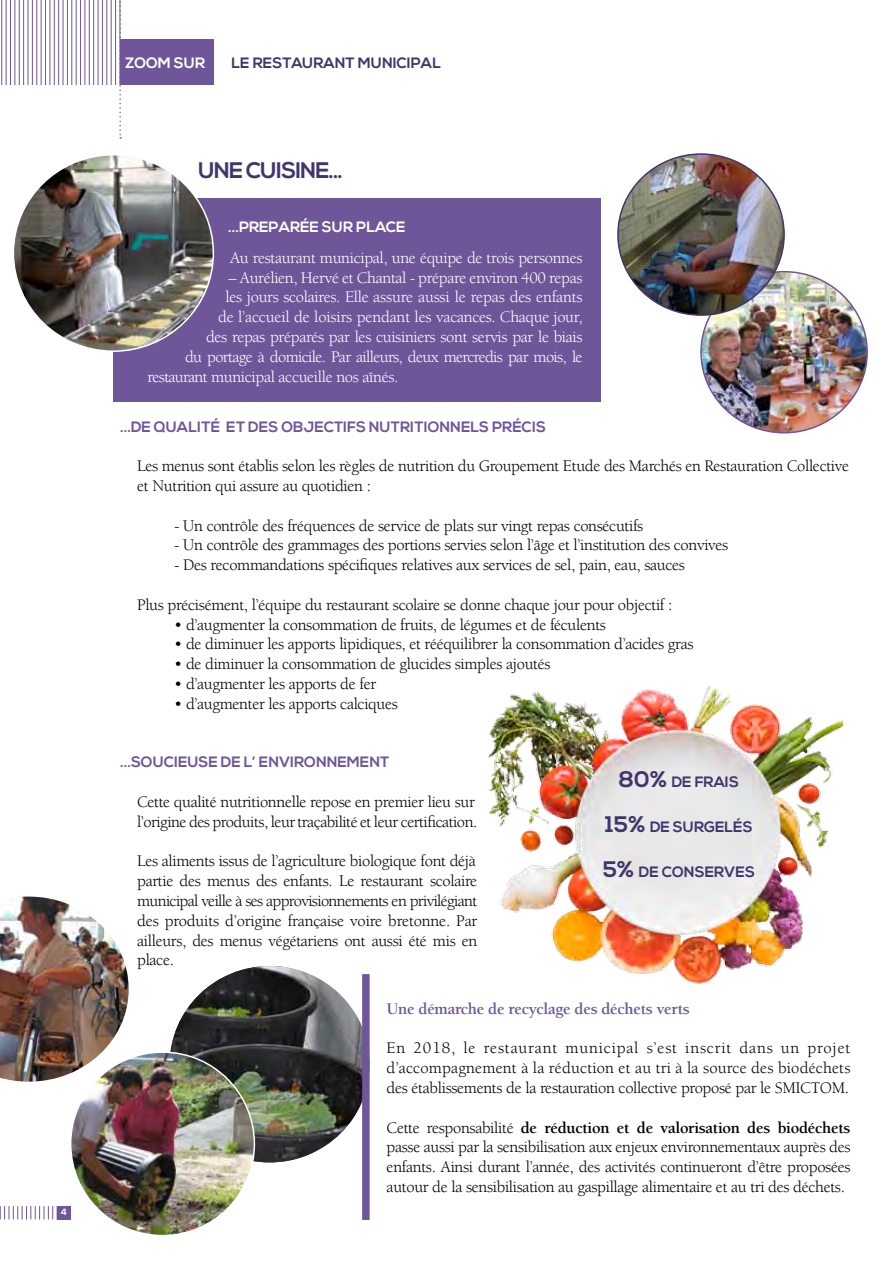
<style>
.page{position:relative;width:893px;height:1263px;background:#fff}
.page>*{position:absolute;margin:0;border:0;box-sizing:border-box;transform-origin:0 0}
.t1{font:700 22.5px "Nexa";letter-spacing:-.04em;color:#41356d}
.t2{font:16.5px/19.8px "Berkeley LT";letter-spacing:-.02em;color:#000;text-align:justify}
.t3{font:16.5px "Berkeley LT";letter-spacing:-.02em;color:#fff}
.t4{font:16.5px "Berkeley LT";letter-spacing:-.04em;color:#fff}
.t5{font:700 16.5px "Berkeley LT";letter-spacing:-.02em;color:#6e5699}
.t6{font:700 15px "Nexa";color:#6e5699}
.t7{font:700 15px "Nexa";color:#41356d}
.t8{font:700 15px "Nexa";color:#fff}
.t9{font:700 9px "Nexa";color:#fff}
.s1{font-weight:700}
.s2{font-size:22.5px}
</style>
<div class="page">
<hr style="left:0;top:0;width:1px;height:85px;background:#6e5699">
<hr style="left:1px;top:0;width:1px;height:85px;background:#6e5699">
<hr style="left:6px;top:0;width:1px;height:85px;background:#6e5699">
<hr style="left:10px;top:0;width:1px;height:85px;background:#6e5699">
<hr style="left:15px;top:0;width:1px;height:85px;background:#6e5699">
<hr style="left:19px;top:0;width:1px;height:85px;background:#6e5699">
<hr style="left:23px;top:0;width:1px;height:85px;background:#6e5699">
<hr style="left:28px;top:0;width:1px;height:85px;background:#6e5699">
<hr style="left:32px;top:0;width:1px;height:85px;background:#6e5699">
<hr style="left:37px;top:0;width:1px;height:85px;background:#6e5699">
<hr style="left:41px;top:0;width:1px;height:85px;background:#6e5699">
<hr style="left:45px;top:0;width:1px;height:85px;background:#6e5699">
<hr style="left:50px;top:0;width:1px;height:85px;background:#6e5699">
<hr style="left:54px;top:0;width:1px;height:85px;background:#6e5699">
<hr style="left:58px;top:0;width:1px;height:85px;background:#6e5699">
<hr style="left:63px;top:0;width:1px;height:85px;background:#6e5699">
<hr style="left:67px;top:0;width:1px;height:85px;background:#6e5699">
<hr style="left:72px;top:0;width:1px;height:85px;background:#6e5699">
<hr style="left:76px;top:0;width:1px;height:85px;background:#6e5699">
<hr style="left:80px;top:0;width:1px;height:85px;background:#6e5699">
<hr style="left:85px;top:0;width:1px;height:85px;background:#6e5699">
<hr style="left:89px;top:0;width:1px;height:85px;background:#6e5699">
<hr style="left:93px;top:0;width:1px;height:85px;background:#6e5699">
<hr style="left:98px;top:0;width:1px;height:85px;background:#6e5699">
<hr style="left:102px;top:0;width:1px;height:85px;background:#6e5699">
<hr style="left:107px;top:0;width:1px;height:85px;background:#6e5699">
<hr style="left:111px;top:0;width:1px;height:85px;background:#6e5699">
<hr style="left:115px;top:0;width:1px;height:85px;background:#6e5699">
<div style="left:57px;top:1206px;width:14px;height:13px;background:#6e5699"></div>
<svg style="left:0;top:1206px;width:57px;height:13px"></svg>
<svg style="left:119px;top:0;width:2px;height:139px"></svg>
<img style="left:701px;top:272px;width:166px;height:161px">
<div style="left:120px;top:40px;width:94px;height:45px;background:#6e5699"></div>
<img style="left:618px;top:154px;width:166px;height:161px">
<div style="left:113px;top:198px;width:488px;height:204px;background:#6e5699"></div>
<img style="left:488px;top:686px;width:356px;height:298px">
<img style="left:170px;top:966px;width:192px;height:196px">
<img style="left:71px;top:1052px;width:183px;height:183px;border-radius:92px">
<img style="left:0;top:896px;width:129px;height:186px">
<img style="left:16px;top:157px;width:197px;height:194px">
<div style="left:362px;top:974px;width:8px;height:246px;background:#6e5699"></div>
<p class="t9" style="left:61px;top:1207px;width:8px">4</p>
<p class="t8" style="left:126px;top:54px;width:81px">ZOOM SUR</p>
<p class="t7" style="left:232px;top:54px;width:160px">LE RESTAURANT MUNICIP</p>
<p class="t7" style="left:421px;top:54px;width:16px">AL</p>
<h1 class="t1" style="left:198px;top:157px;width:146px">UNE CUISINE...</h1>
<p class="t8" style="left:228px;top:218px;width:106px">...PREPARÉE SUR</p>
<p class="t8" style="left:356px;top:218px;width:49px">PLACE</p>
<p class="t3" style="left:230px;top:249px;width:354px">Au restaurant municipal, une équipe de trois personnes</p>
<p class="t3" style="left:229px;top:269px;width:356px">– Aurélien, Hervé et Chantal - prépare environ 400 repas</p>
<p class="t3" style="left:226px;top:289px;width:358px">les jours scolaires. Elle assure aussi le repas des enfants</p>
<p class="t3" style="left:218px;top:308px;width:366px">de l’accueil de loisirs pendant les vacances. Chaque jour,</p>
<p class="t3" style="left:206px;top:328px;width:378px">des repas préparés par les cuisiniers sont servis par le biais</p>
<p class="t4" style="left:185px;top:348px;width:399px">du portage à domicile. Par ailleurs, deux mercredis par mois, le</p>
<p class="t3" style="left:148px;top:368px;width:252px">restaurant municipal accueille nos aînés.</p>
<p class="t6" style="left:120px;top:418px;width:139px">...DE QUALITÉ ET DES</p>
<p class="t6" style="left:281px;top:418px;width:110px">OBJECTIFS NUTR</p>
<p class="t6" style="left:410px;top:418px;width:136px">ITIONNELS PRÉCIS</p>
<p class="t2" style="left:137px;top:456px;width:714px">Les menus sont établis selon les règles de nutrition du Groupement Etude des Marchés en Restauration Collective et Nutrition qui assure au quotidien :</p>
<p class="t2" style="left:174px;top:516px;width:471px">- Un contrôle des fréquences de service de plats sur vingt repas consécutifs</p>
<p class="t2" style="left:174px;top:536px;width:556px">- Un contrôle des grammages des portions servies selon l’âge et l’institution des convives</p>
<p class="t2" style="left:174px;top:555px;width:512px">- Des recommandations spécifiques relatives aux services de sel, pain, eau, sauces</p>
<p class="t2" style="left:137px;top:595px;width:537px">Plus précisément, l’équipe du restaurant scolaire se donne chaque jour pour objectif :</p>
<p class="t2" style="left:174px;top:615px;width:433px">• d’augmenter la consommation de fruits, de légumes et de féculents</p>
<p class="t2" style="left:174px;top:635px;width:521px">• de diminuer les apports lipidiques, et rééquilibrer la consommation d’acides gras</p>
<p class="t2" style="left:174px;top:654px;width:378px">• de diminuer la consommation de glucides simples ajoutés</p>
<p class="t2" style="left:174px;top:674px;width:204px">• d’augmenter les apports de fer</p>
<p class="t2" style="left:174px;top:694px;width:225px">• d’augmenter les apports calciques</p>
<p class="t6" style="left:120px;top:754px;width:23px">...SOU</p>
<p class="t6" style="left:164px;top:754px;width:25px">CIEUSE</p>
<p class="t6" style="left:221px;top:754px;width:128px">DE L’ ENVIRONNEME</p>
<p class="t6" style="left:369px;top:754px;width:21px">NT</p>
<p class="t2" style="left:137px;top:792px;width:342px">Cette qualité nutritionnelle repose en premier lieu sur l’origine des produits, leur traçabilité et leur certification.</p>
<p class="t2" style="left:137px;top:852px;width:342px">Les aliments issus de l’agriculture biologique font déjà partie des menus des enfants. Le restaurant scolaire municipal veille à ses approvisionnements en privilégiant des produits d’origine française voire bretonne. Par ailleurs, des menus végétariens ont aussi été mis en place.</p>
<p class="t5" style="left:387px;top:1000px;width:305px">Une démarche de recyclage des déchets verts</p>
<p class="t2" style="left:387px;top:1038px;width:465px">En 2018, le restaurant municipal s’est inscrit dans un projet d’accompagnement à la réduction et au tri à la source des biodéchets des établissements de la restauration collective proposé par le SMICTOM.</p>
<p class="t2" style="left:387px;top:1118px;width:465px">Cette responsabilité <span class="s1">de réduction et de valorisation des biodéchets </span>passe aussi par la sensibilisation aux enjeux environnementaux auprès des enfants. Ainsi durant l’année, des activités continueront d’être proposées autour de la sensibilisation au gaspillage alimentaire et au tri des déchets.</p>
<p class="t7" style="left:619px;top:773px;width:122px"><span class="s2">80%</span> DE FRAIS</p>
<p class="t7" style="left:605px;top:818px;width:149px"><span class="s2">15%</span> DE SURGELÉS</p>
<p class="t7" style="left:603px;top:863px;width:154px"><span class="s2">5%</span> DE CONSERVES</p>
</div>
